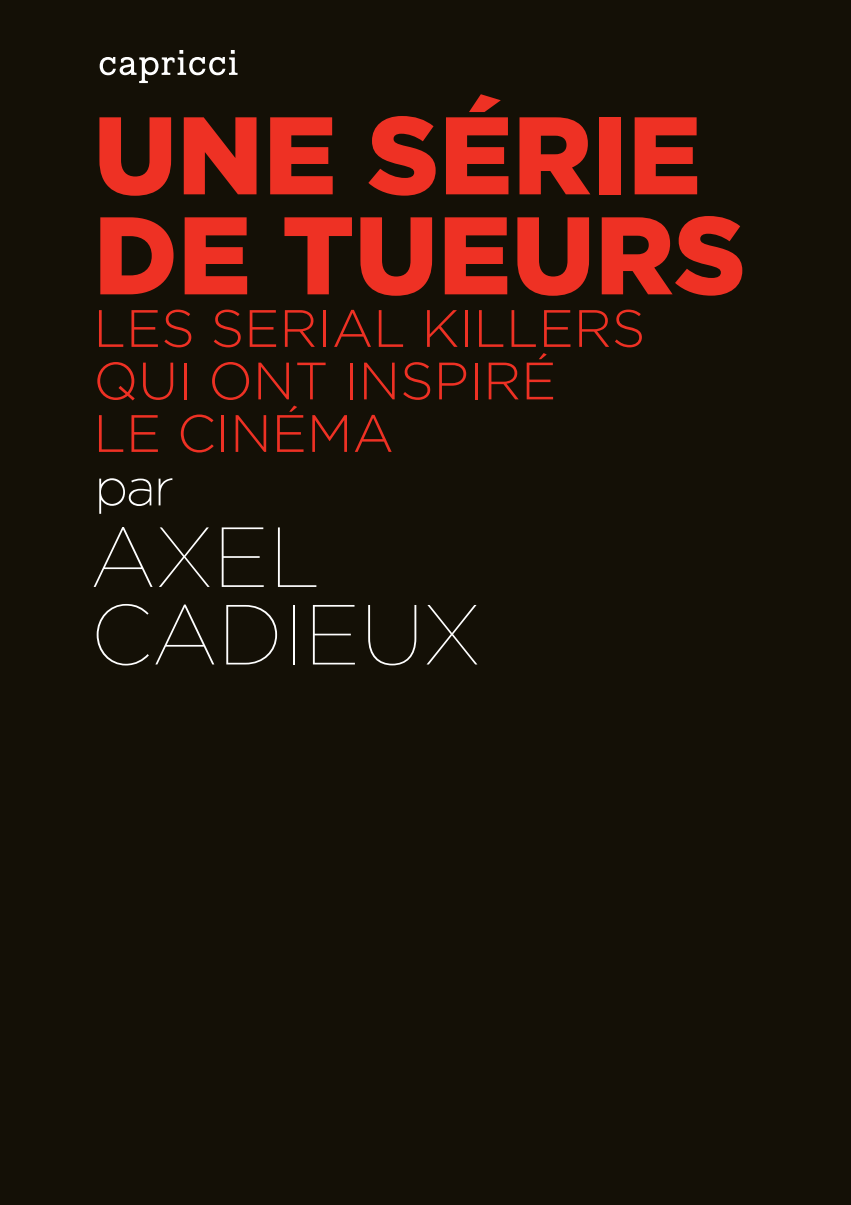
<style>
.page{position:relative;width:851px;height:1205px;background:#fff}
.page>*{position:absolute;margin:0;border:0;box-sizing:border-box;transform-origin:0 0}
.t1{font:900 110px/100px "Gotham";color:#ee3124}
.t2{font:100 85px/77.5px "Gotham";color:#fff}
.t3{font:300 52.5px/52.5px "Gotham";color:#ee3124}
</style>
<div class="page">
<div style="left:0;top:0;width:850px;height:1205px;background:#141006"></div>
<svg style="left:100px;top:50px;width:137px;height:33px"></svg>
<svg style="left:99px;top:478px;width:52px;height:36px"></svg>
<svg style="left:159px;top:478px;width:13px;height:27px"></svg>
<h1 class="t1" style="left:93px;top:104px;width:653px">UNE SÉRIE<br>DE TUEURS</h1>
<p class="t3" style="left:93px;top:301px;width:553px">LES SERIAL KILLERS<br>QUI ONT INSPIRÉ<br>LE CINÉMA</p>
<h2 class="t2" style="left:90px;top:515px;width:391px">AXEL<br>CADIEUX</h2>
</div>
